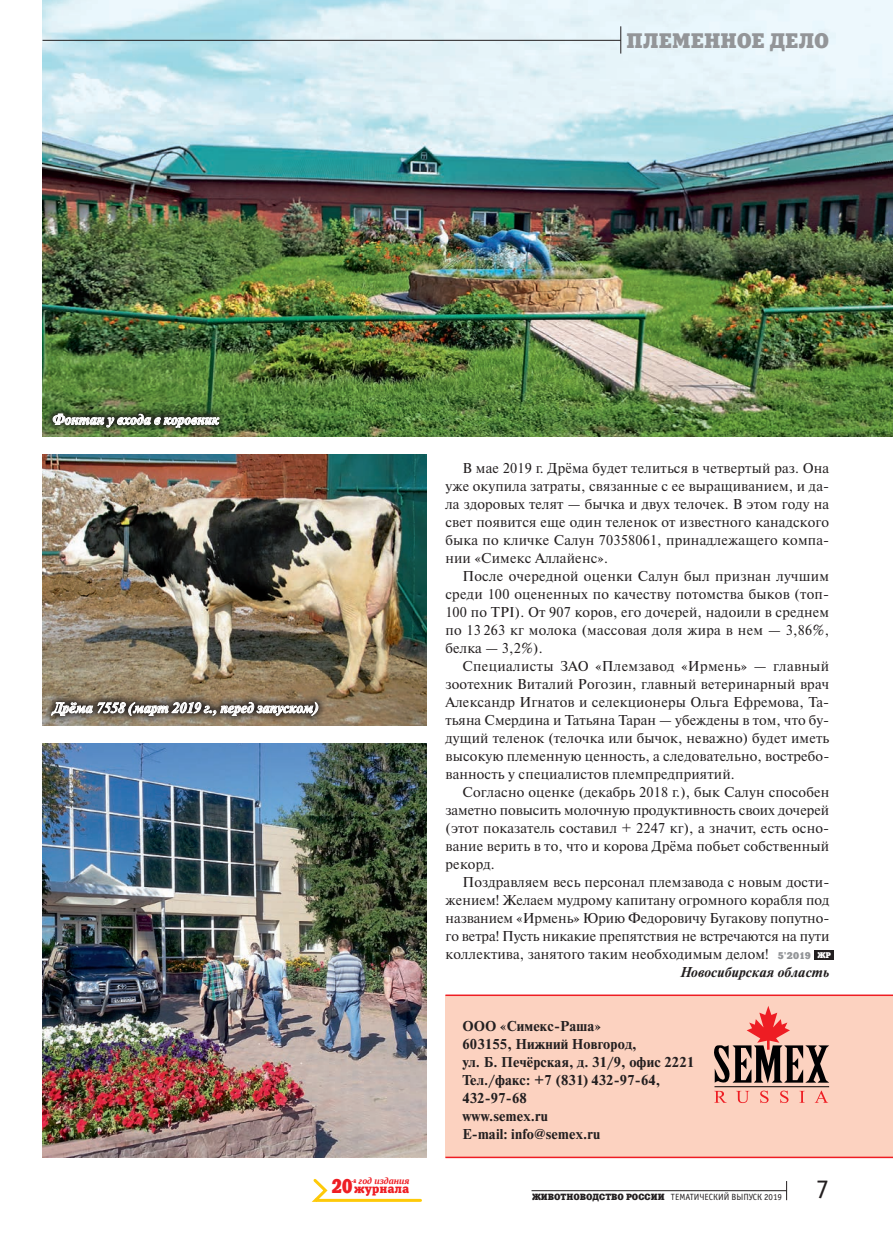
<style>
.page{position:relative;width:893px;height:1234px;background:#fff}
.page>*{position:absolute;margin:0;border:0;box-sizing:border-box;transform-origin:0 0}
.t1{font:27px "Officina Sans C";color:#231f20}
.t2{font:21px "Xenia C";letter-spacing:.005em;color:#939598}
.t3{font:19.8px "Xenia C";color:#ee1d23;scale:.83 1}
.t4{font:14.25px/18px "Newton C";letter-spacing:.01em;color:#231f20;text-align:justify}
.t5{font:700 14.25px/18px "Newton C";letter-spacing:.01em;color:#231f20}
.t6{font:italic 700 14.25px "Newton C";color:#fff}
.t7{font:12px "Xenia C";color:#ee1d23}
.t8{font:9px "Officina Sans C";color:#231f20}
.t9{font:italic 700 9px "PT Serif";color:#ee1d23}
.s1{font-family:"Xenia C";font-size:9.75px;color:#939598}
.s2{font-family:"Xenia C";font-size:8.25px;color:#fff}
.s3{font-weight:700;font-style:italic}
.s4{font-family:"Xenia C"}
</style>
<div class="page">
<hr style="left:531px;top:1189px;width:256px;height:1px;background:#231f20">
<svg style="left:786px;top:1181px;width:1px;height:18px"></svg>
<svg style="left:311px;top:1179px;width:111px;height:23px"></svg>
<img style="left:43px;top:0;width:850px;height:437px">
<div style="left:445px;top:995px;width:448px;height:162px;background:#fcd2c0"></div>
<div style="left:815px;top:949px;width:19px;height:10px;background:#231f20"></div>
<img style="left:43px;top:743px;width:383px;height:413px">
<img style="left:43px;top:455px;width:383px;height:270px">
<hr style="left:445px;top:994px;width:448px;height:1px;background:#ee1d23">
<hr style="left:445px;top:1156px;width:448px;height:1px;background:#ee1d23">
<hr style="left:714px;top:1085px;width:115px;height:1px;background:#000002">
<svg style="left:714px;top:1006px;width:115px;height:76px"></svg>
<svg style="left:714px;top:1090px;width:113px;height:12px"></svg>
<svg style="left:42px;top:693px;width:285px;height:31px;background:#8c7c65"></svg>
<svg style="left:51px;top:700px;width:267px;height:15px;background:#8a847e"></svg>
<svg style="left:44px;top:405px;width:184px;height:31px;background:#52713b"></svg>
<svg style="left:53px;top:414px;width:166px;height:13px"></svg>
<hr style="left:43px;top:40px;width:578px;height:1px;background:#231f20">
<svg style="left:620px;top:26px;width:1px;height:28px"></svg>
<h2 class="t2" style="left:626px;top:27px;width:204px">ПЛЕМЕННОЕ ДЕЛО</h2>
<p class="t6" style="left:53px;top:412px;width:168px">Фонтан у входа в коровник</p>
<p class="t6" style="left:53px;top:700px;width:267px">Дрёма 7558 (март 2019 г., перед запуском)</p>
<p class="t9" style="left:351px;top:1174px;width:59px"><sup>-й</sup> год издания</p>
<p class="t7" style="left:354px;top:1181px;width:57px">журнала</p>
<h3 class="t3" style="left:332px;top:1173px;width:26px">20</h3>
<p class="t4" style="left:445px;top:459px;width:385px;text-indent:17px">В мае 2019 г. Дрёма будет телиться в четвертый раз. Она уже окупила затраты, связанные с ее выращиванием, и да&shy;ла здоровых телят — бычка и двух телочек. В этом году на свет появится еще один теленок от известного канадского быка по кличке Салун 70358061, принадлежащего компа&shy;нии «Симекс Аллайенс».</p>
<p class="t4" style="left:445px;top:567px;width:385px;text-indent:17px">После очередной оценки Салун был признан лучшим среди 100 оцененных по качеству потомства быков (топ-100 по TPI). От 907 коров, его дочерей, надоили в среднем по 13 263 кг молока (массовая доля жира в нем — 3,86%, белка — 3,2%).</p>
<p class="t4" style="left:445px;top:657px;width:385px;text-indent:17px">Специалисты ЗАО «Племзавод «Ирмень» — главный зоотехник Виталий Рогозин, главный ветеринарный врач Александр Игнатов и селекционеры Ольга Ефремова, Та&shy;тьяна Смердина и Татьяна Таран — убеждены в том, что бу&shy;дущий теленок (телочка или бычок, неважно) будет иметь высокую племенную ценность, а следовательно, востребо&shy;ванность у специалистов племпредприятий.</p>
<p class="t4" style="left:446px;top:783px;width:385px;text-indent:17px">Согласно оценке (декабрь 2018 г.), бык Салун способен заметно повысить молочную продуктивность своих дочерей (этот показатель составил + 2247 кг), а значит, есть осно&shy;вание верить в то, что и корова Дрёма побьет собственный рекорд.</p>
<p class="t4" style="left:446px;top:873px;width:387px;text-align:right">Поздравляем весь персонал племзавода с новым дости&shy;жением! Желаем мудрому капитану огромного корабля под названием «Ирмень» Юрию Федоровичу Бугакову попутно&shy;го ветра! Пусть никакие препятствия не встречаются на пути коллектива, занятого таким необходимым делом! <span class="s1">5'2019</span> <span class="s2">ЖР </span><span class="s3">Новосибирская область</span></p>
<p class="t5" style="left:462px;top:1017px;width:233px">ООО «Симекс-Раша»<br>603155, Нижний Новгород,<br>ул. Б. Печёрская, д. 31/9, офис 2221<br>Тел./факс: +7 (831) 432‑97‑64,<br>432‑97‑68<br>www.semex.ru<br>E-mail: info@semex.ru</p>
<p class="t8" style="left:532px;top:1191px;width:252px"><span class="s4">ЖИВОТНОВОДСТВО РОССИИ</span> ТЕМАТИЧЕСКИЙ ВЫПУСК 2019</p>
<h1 class="t1" style="left:816px;top:1174px;width:15px">7</h1>
</div>
